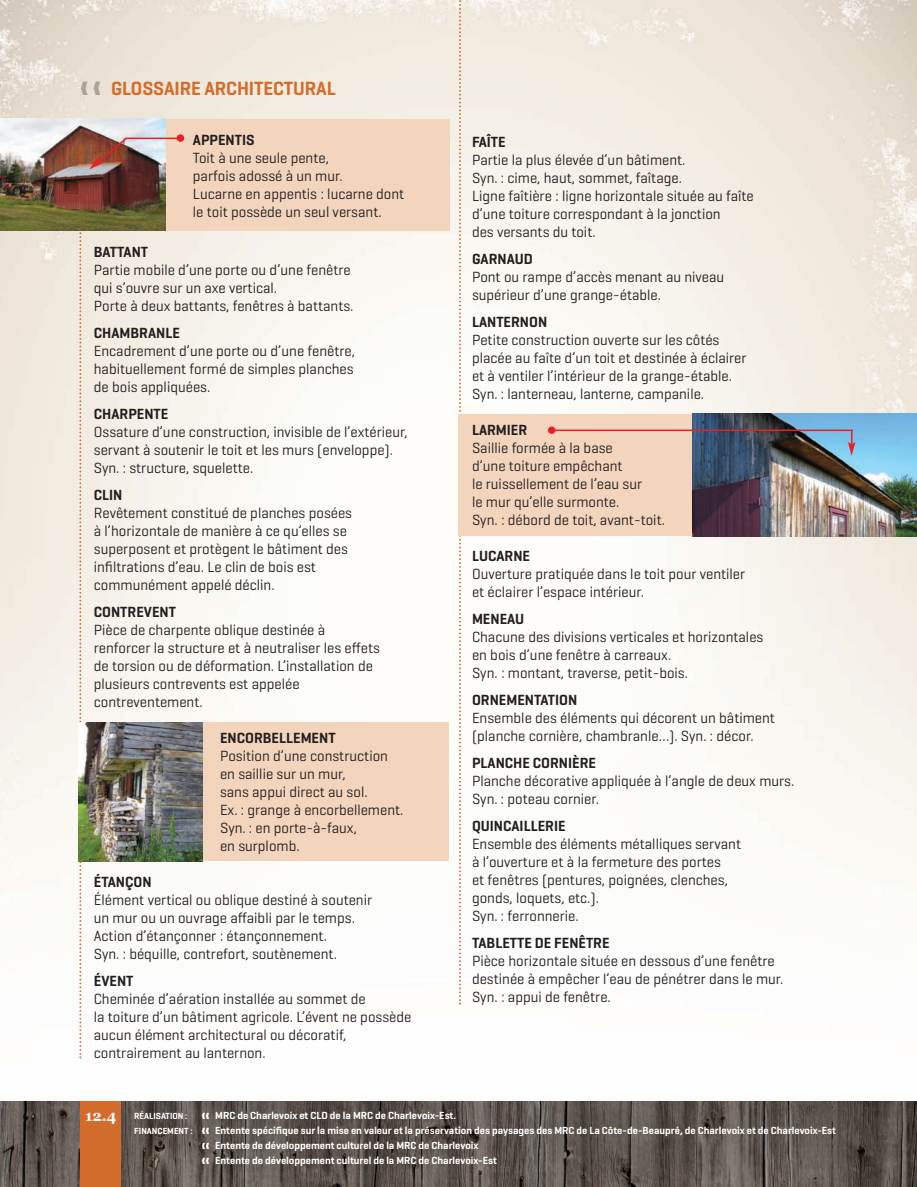
<style>
.page{position:relative;width:917px;height:1187px;background:#fff}
.page>*{position:absolute;margin:0;border:0;box-sizing:border-box;transform-origin:0 0}
.t1{font:600 19.5px "Geogrotesque";letter-spacing:-.005em;color:#d36c2a}
.t2{font:15px/18px "Geogrotesque";color:#231f20}
.t3{font:600 15px "Geogrotesque";color:#231f20}
.t4{font:600 10.5px/15px "Geogrotesque";color:#fff}
.t5{font:600 9px "Geogrotesque";color:#fff}
.s1{color:#afa494}
.s2{font-family:"Georgia";font-weight:700;font-size:15px}
.s3{font-size:9px}
</style>
<div class="page">
<img style="left:0;top:0;width:917px;height:1059px">
<svg style="left:459px;top:0;width:2px;height:1004px"></svg>
<div style="left:0;top:119px;width:449px;height:112px;background:#f3d5bd"></div>
<div style="left:85px;top:722px;width:363px;height:139px;background:#f3d5bd"></div>
<div style="left:458px;top:414px;width:459px;height:122px;background:#f3d5bd"></div>
<img style="left:0;top:1101px;width:917px;height:86px">
<div style="left:81px;top:1101px;width:40px;height:86px;background:#d36c2a"></div>
<svg style="left:79px;top:231px;width:2px;height:827px"></svg>
<img style="left:79px;top:722px;width:123px;height:139px">
<img style="left:0;top:119px;width:166px;height:112px">
<img style="left:692px;top:413px;width:225px;height:123px">
<svg style="left:848px;top:428px;width:7px;height:28px"></svg>
<svg style="left:89px;top:136px;width:40px;height:33px"></svg>
<hr style="left:549px;top:429px;width:303px;height:2px;background:#ee1d23">
<div style="left:548px;top:426px;width:7px;height:8px;background:#ee1d23;border-radius:50%"></div>
<hr style="left:126px;top:138px;width:52px;height:1px;background:#ee1d23">
<div style="left:177px;top:134px;width:7px;height:8px;background:#ee1d23;border-radius:50%"></div>
<h1 class="t1" style="left:81px;top:82px;width:257px"><span class="s1">→</span> <span class="s1">→</span> GLOSSAIRE ARCHITECTURAL</h1>
<p class="t3" style="left:193px;top:134px;width:63px">APPENTIS</p>
<p class="t2" style="left:193px;top:150px;width:213px">Toit à une seule pente,<br>parfois adossé à un mur.<br>Lucarne en appentis : lucarne dont le toit possède un seul versant.</p>
<p class="t3" style="left:94px;top:247px;width:56px">BATTANT</p>
<p class="t2" style="left:94px;top:262px;width:261px">Partie mobile d’une porte ou d’une fenêtre qui s’ouvre sur un axe vertical.<br>Porte à deux battants, fenêtres à battants.</p>
<p class="t3" style="left:94px;top:328px;width:88px">CHAMBRANLE</p>
<p class="t2" style="left:94px;top:343px;width:263px;text-align:justify">Encadrement d’une porte ou d’une fenêtre, habituellement formé de simples planches de bois appliquées.</p>
<p class="t3" style="left:94px;top:409px;width:76px">CHARPENTE</p>
<p class="t2" style="left:94px;top:424px;width:315px">Ossature d’une construction, invisible de l’extérieur, servant à soutenir le toit et les murs (enveloppe).<br>Syn. : structure, squelette.</p>
<p class="t3" style="left:94px;top:490px;width:30px">CLIN</p>
<p class="t2" style="left:94px;top:505px;width:260px">Revêtement constitué de planches posées à l’horizontale de manière à ce qu’elles se superposent et protègent le bâtiment des infiltrations d’eau. Le clin de bois est communément appelé déclin.</p>
<p class="t3" style="left:94px;top:607px;width:84px">CONTREVENT</p>
<p class="t2" style="left:94px;top:622px;width:287px">Pièce de charpente oblique destinée à renforcer la structure et à neutraliser les effets de torsion ou de déformation. L’installation de plusieurs contrevents est appelée contreventement.</p>
<p class="t3" style="left:220px;top:733px;width:117px">ENCORBELLEMENT</p>
<p class="t2" style="left:220px;top:748px;width:185px">Position d’une construction en saillie sur un mur,<br>sans appui direct au sol.<br>Ex. : grange à encorbellement.<br>Syn. : en porte-à-faux,<br>en surplomb.</p>
<p class="t3" style="left:94px;top:877px;width:59px">ÉTANÇON</p>
<p class="t2" style="left:94px;top:892px;width:280px">Élément vertical ou oblique destiné à soutenir un mur ou un ouvrage affaibli par le temps.<br>Action d’étançonner : étançonnement.<br>Syn. : béquille, contrefort, soutènement.</p>
<p class="t3" style="left:94px;top:976px;width:41px">ÉVENT</p>
<p class="t2" style="left:94px;top:991px;width:319px">Cheminée d’aération installée au sommet de<br>la toiture d’un bâtiment agricole. L’évent ne possède aucun élément architectural ou décoratif, contrairement au lanternon.</p>
<p class="t3" style="left:472px;top:137px;width:35px">FAÎTE</p>
<p class="t2" style="left:472px;top:152px;width:283px">Partie la plus élevée d’un bâtiment.<br>Syn. : cime, haut, sommet, faîtage.<br>Ligne faîtière : ligne horizontale située au faîte d’une toiture correspondant à la jonction<br>des versants du toit.</p>
<p class="t3" style="left:472px;top:254px;width:62px">GARNAUD</p>
<p class="t2" style="left:472px;top:269px;width:254px">Pont ou rampe d’accès menant au niveau supérieur d’une grange-étable.</p>
<p class="t3" style="left:472px;top:317px;width:77px">LANTERNON</p>
<p class="t2" style="left:472px;top:332px;width:276px">Petite construction ouverte sur les côtés placée au faîte d’un toit et destinée à éclairer et à ventiler l’intérieur de la grange-étable.<br>Syn. : lanterneau, lanterne, campanile.</p>
<p class="t3" style="left:472px;top:425px;width:57px">LARMIER</p>
<p class="t2" style="left:472px;top:440px;width:194px">Saillie formée à la base<br>d’une toiture empêchant<br>le ruissellement de l’eau sur<br>le mur qu’elle surmonte.<br>Syn. : débord de toit, avant-toit.</p>
<p class="t3" style="left:472px;top:551px;width:60px">LUCARNE</p>
<p class="t2" style="left:472px;top:566px;width:275px">Ouverture pratiquée dans le toit pour ventiler et éclairer l’espace intérieur.</p>
<p class="t3" style="left:472px;top:614px;width:54px">MENEAU</p>
<p class="t2" style="left:472px;top:629px;width:293px">Chacune des divisions verticales et horizontales en bois d’une fenêtre à carreaux.<br>Syn. : montant, traverse, petit-bois.</p>
<p class="t3" style="left:472px;top:695px;width:107px">ORNEMENTATION</p>
<p class="t2" style="left:472px;top:710px;width:304px">Ensemble des éléments qui décorent un bâtiment (planche cornière, chambranle…). Syn. : décor.</p>
<p class="t3" style="left:472px;top:758px;width:125px">PLANCHE CORNIÈRE</p>
<p class="t2" style="left:472px;top:773px;width:324px">Planche décorative appliquée à l’angle de deux murs.<br>Syn. : poteau cornier.</p>
<p class="t3" style="left:472px;top:821px;width:95px">QUINCAILLERIE</p>
<p class="t2" style="left:472px;top:836px;width:271px">Ensemble des éléments métalliques servant à l’ouverture et à la fermeture des portes<br>et fenêtres (pentures, poignées, clenches, gonds, loquets, etc.).<br>Syn. : ferronnerie.</p>
<p class="t3" style="left:472px;top:938px;width:139px">TABLETTE DE FENÊTRE</p>
<p class="t2" style="left:472px;top:953px;width:313px">Pièce horizontale située en dessous d’une fenêtre destinée à empêcher l’eau de pénétrer dans le mur.<br>Syn. : appui de fenêtre.</p>
<p class="t5" style="left:85px;top:1112px;width:104px"><span class="s2">12.4</span> RÉALISATION :</p>
<p class="t4" style="left:134px;top:1108px;width:703px;text-indent:68px">→→ MRC de Charlevoix et CLD de la MRC de Charlevoix-Est.<br><span class="s3">FINANCEMENT :</span> →→ Entente spécifique sur la mise en valeur et la préservation des paysages des MRC de La Côte-de-Beaupré, de Charlevoix et de Charlevoix-Est</p>
<p class="t4" style="left:202px;top:1138px;width:278px">→→ Entente de développement culturel de la MRC de Charlevoix</p>
<p class="t4" style="left:202px;top:1153px;width:296px">→→ Entente de développement culturel de la MRC de Charlevoix-Est</p>
</div>
